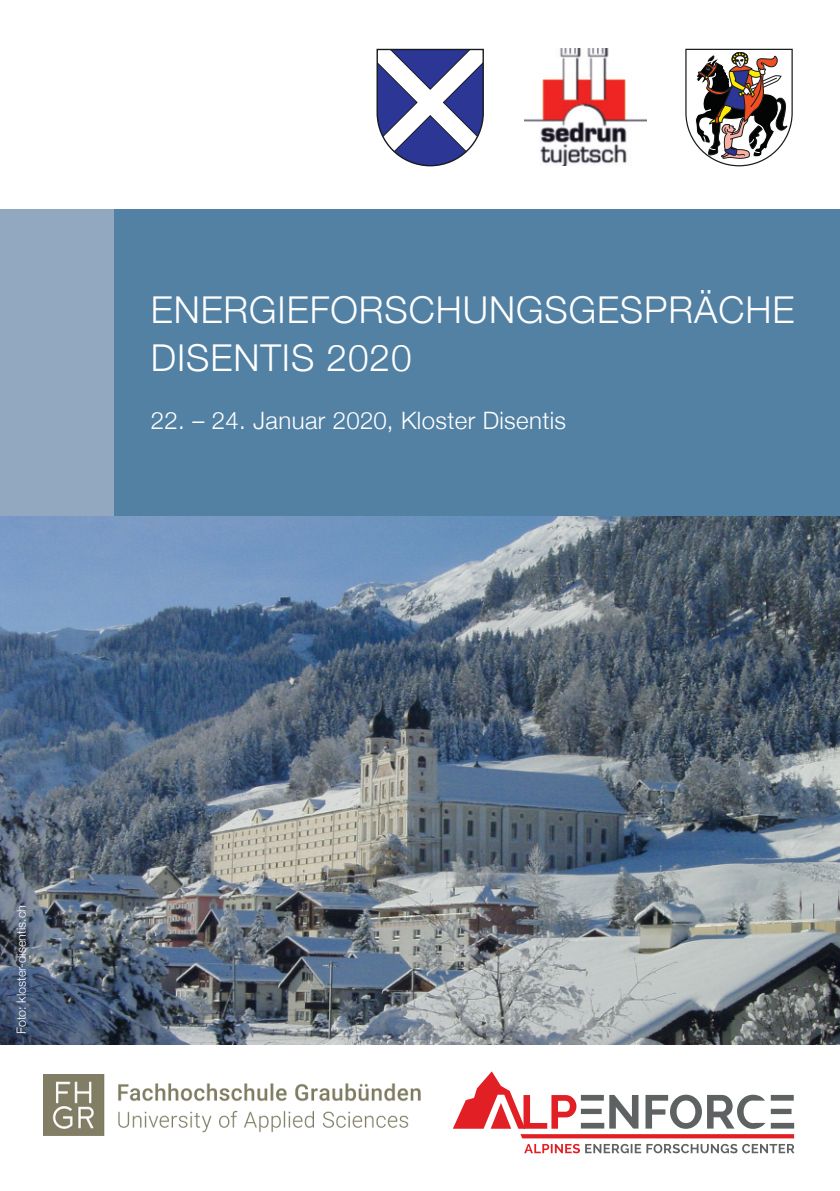
<style>
.page{position:relative;width:840px;height:1191px;background:#fff}
.page>*{position:absolute;margin:0;border:0;box-sizing:border-box;transform-origin:0 0}
.t1{font:300 37px/48px "Helvetica Neue";letter-spacing:.025em;color:#fff}
.t2{font:300 24px "Helvetica Neue";letter-spacing:.015em;color:#fff}
.t3{font:300 12.6px "Helvetica Neue";color:#fff}
</style>
<div class="page">
<svg style="left:520px;top:1134px;width:274px;height:19px"></svg>
<svg style="left:453px;top:1071px;width:340px;height:57px"></svg>
<img style="left:0;top:515px;width:839px;height:529px">
<div style="left:0;top:209px;width:839px;height:306px;background:#5281a4"></div>
<div style="left:0;top:209px;width:113px;height:306px;background:#91a8c0"></div>
<img style="left:524px;top:49px;width:122px;height:117px">
<svg style="left:376px;top:49px;width:107px;height:117px"></svg>
<svg style="left:685px;top:49px;width:107px;height:117px"></svg>
<img style="left:43px;top:1074px;width:378px;height:61px">
<p class="t1" style="left:151px;top:285px;width:644px">ENERGIEFORSCHUNGSGESPRÄCHE<br>DISENTIS 2020</p>
<p class="t2" style="left:151px;top:406px;width:416px">22. – 24. JANUAR 2020, KLOSTER DISENTIS</p>
<p class="t3" style="left:14px;top:1034px;width:131px;rotate:-90deg">FOTO: KLOSTER-DISENTIS.CH</p>
</div>
